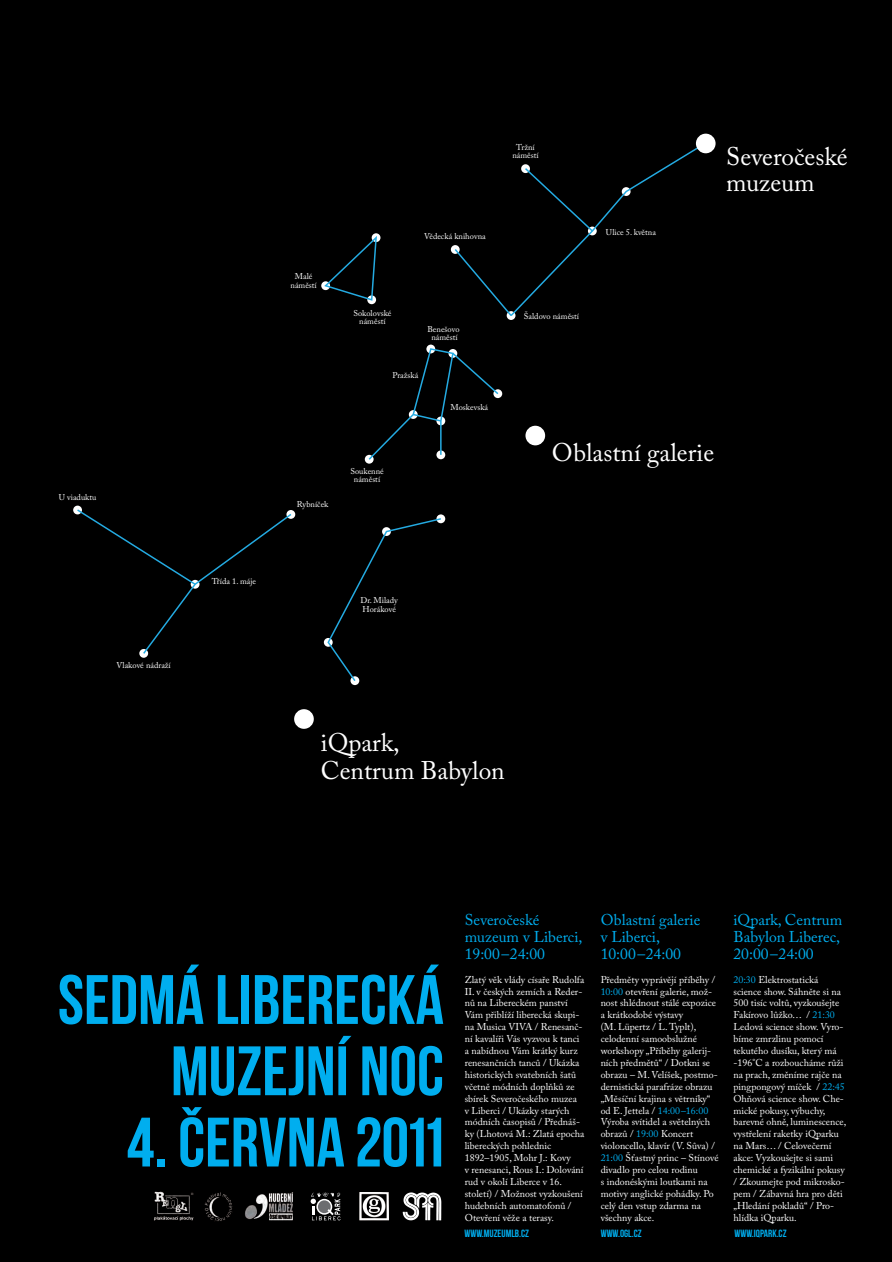
<style>
.page{position:relative;width:892px;height:1262px;background:#fff}
.page>*{position:absolute;margin:0;border:0;box-sizing:border-box;transform-origin:0 0}
.t1{font:69.68px/71.2px "Bebas Neue";color:#00aeef;text-align:right}
.t2{font:25.35px/25.5px "Adobe Caslon Pro";color:#fff}
.t3{font:15.6px/17px "Adobe Caslon Pro";color:#00aeef}
.t4{font:10.5px "Bebas Neue";color:#00aeef}
.t5{font:9.9px/11.9px "Adobe Caslon Pro";color:#fff}
.t6{font:8.4px/8.5px "Adobe Caslon Pro";color:#fff;text-align:center}
.s1{color:#00aeef}
</style>
<div class="page">
<div style="left:0;top:0;width:891px;height:1261px;background:#000"></div>
<div style="left:506px;top:311px;width:9px;height:9px;background:#fff;border-radius:50%"></div>
<div style="left:451px;top:245px;width:8px;height:9px;background:#fff;border-radius:50%"></div>
<svg style="left:426px;top:344px;width:9px;height:9px"></svg>
<div style="left:321px;top:281px;width:9px;height:9px;background:#fff;border-radius:50%"></div>
<div style="left:367px;top:295px;width:9px;height:9px;background:#fff;border-radius:50%"></div>
<svg style="left:371px;top:233px;width:9px;height:9px"></svg>
<div style="left:493px;top:389px;width:9px;height:9px;background:#fff;border-radius:50%"></div>
<div style="left:365px;top:455px;width:8px;height:8px;background:#fff;border-radius:50%"></div>
<div style="left:139px;top:649px;width:9px;height:8px;background:#fff;border-radius:50%"></div>
<svg style="left:73px;top:505px;width:9px;height:9px"></svg>
<div style="left:286px;top:510px;width:9px;height:9px;background:#fff;border-radius:50%"></div>
<div style="left:436px;top:514px;width:9px;height:9px;background:#fff;border-radius:50%"></div>
<div style="left:324px;top:638px;width:8px;height:8px;background:#fff;border-radius:50%"></div>
<div style="left:350px;top:676px;width:9px;height:9px;background:#fff;border-radius:50%"></div>
<div style="left:525px;top:426px;width:20px;height:19px;background:#fff;border-radius:50%"></div>
<div style="left:294px;top:709px;width:20px;height:19px;background:#fff;border-radius:50%"></div>
<svg style="left:327px;top:518px;width:114px;height:163px"></svg>
<svg style="left:324px;top:236px;width:53px;height:65px"></svg>
<svg style="left:77px;top:509px;width:214px;height:144px"></svg>
<svg style="left:368px;top:348px;width:130px;height:112px"></svg>
<svg style="left:454px;top:148px;width:246px;height:168px"></svg>
<div style="left:695px;top:134px;width:20px;height:19px;background:#fff;border-radius:50%"></div>
<img style="left:359px;top:1192px;width:29px;height:28px">
<img style="left:245px;top:1192px;width:48px;height:28px">
<img style="left:204px;top:1192px;width:29px;height:29px">
<svg style="left:310px;top:1192px;width:30px;height:28px"></svg>
<svg style="left:402px;top:1192px;width:39px;height:28px"></svg>
<img style="left:154px;top:1191px;width:40px;height:30px">
<p class="t6" style="left:59px;top:493px;width:39px">U viaduktu</p>
<p class="t6" style="left:117px;top:660px;width:56px">Vlakové nádraží</p>
<p class="t6" style="left:212px;top:577px;width:46px">Třída 1. máje</p>
<p class="t6" style="left:290px;top:272px;width:28px">Malé náměstí</p>
<p class="t6" style="left:353px;top:308px;width:40px">Sokolovské náměstí</p>
<p class="t6" style="left:424px;top:232px;width:63px">Vědecká knihovna</p>
<p class="t6" style="left:427px;top:324px;width:34px">Benešovo náměstí</p>
<p class="t6" style="left:392px;top:371px;width:27px">Pražská</p>
<p class="t6" style="left:450px;top:403px;width:39px">Moskevská</p>
<p class="t6" style="left:297px;top:500px;width:33px">Rybníček</p>
<p class="t6" style="left:350px;top:466px;width:35px">Soukenné náměstí</p>
<p class="t6" style="left:512px;top:143px;width:28px">Tržní náměstí</p>
<p class="t6" style="left:606px;top:228px;width:51px">Ulice 5. května</p>
<p class="t6" style="left:523px;top:312px;width:57px">Šaldovo náměstí</p>
<h2 class="t2" style="left:726px;top:144px;width:123px">Severočeské muzeum</h2>
<h2 class="t2" style="left:552px;top:439px;width:164px">Oblastní galerie</h2>
<p class="t6" style="left:360px;top:596px;width:39px;text-align:left">Dr. Milady<br>Horákové</p>
<h2 class="t2" style="left:321px;top:727px;width:185px;line-height:28.7px">iQpark,<br>Centrum Babylon</h2>
<h1 class="t1" style="left:58px;top:963px;width:387px">SEDMÁ LIBERECKÁ<br>MUZEJNÍ NOC</h1>
<h1 class="t1" style="left:127px;top:1106px;width:319px">4. ČERVNA 2011</h1>
<h3 class="t3" style="left:464px;top:910px;width:119px">Severočeské muzeum v Liberci,<br>19:00–24:00</h3>
<p class="t5" style="left:464px;top:973px;width:121px">Zlatý věk vlády císaře Rudolfa<br>II. v českých zemích a Reder&shy;nů na Libereckém panství<br>Vám přiblíží liberecká skupi&shy;na Musica VIVA / Renesanč&shy;ní kavalíři Vás vyzvou k tanci a nabídnou Vám krátký kurz renesančních tanců / Ukázka historických svatebních šatů včetně módních doplňků ze sbírek Severočeského muzea<br>v Liberci / Ukázky starých módních časopisů / Přednáš&shy;ky (Lhotová M.: Zlatá epocha libereckých pohlednic<br>1892–1905, Mohr J.: Kovy<br>v renesanci, Rous I.: Dolování rud v okolí Liberce v 16. století) / Možnost vyzkoušení hudebních automatofonů /<br>Otevření věže a terasy.</p>
<h3 class="t3" style="left:600px;top:910px;width:101px">Oblastní galerie v Liberci,<br>10:00–24:00</h3>
<p class="t5" style="left:600px;top:973px;width:119px">Předměty vyprávějí příběhy /<br><span class="s1">10:00</span> otevření galerie, mož&shy;nost shlédnout stálé expozice a krátkodobé výstavy<br>(M. Lüpertz / L. Typlt), celodenní samoobslužné workshopy „Příběhy galerij&shy;ních předmětů“ / Dotkni se obrazu – M. Velíšek, postmo&shy;dernistická parafráze obrazu „Měsíční krajina s větrníky“ od E. Jettela / <span class="s1">14:00–16:00<br></span>Výroba svítidel a světelných obrazů / <span class="s1">19:00</span> Koncert violoncello, klavír (V. Sůva) /<br><span class="s1">21:00</span> Šťastný princ – Stínové divadlo pro celou rodinu<br>s indonéskými loutkami na motivy anglické pohádky. Po celý den vstup zdarma na všechny akce.</p>
<h3 class="t3" style="left:733px;top:910px;width:110px">iQpark, Centrum<br>Babylon Liberec,<br>20:00–24:00</h3>
<p class="t5" style="left:733px;top:973px;width:114px"><span class="s1">20:30</span> Elektrostatická science show. Sáhněte si na<br>500 tisíc voltů, vyzkoušejte<br>Fakírovo lůžko… / <span class="s1">21:30<br></span>Ledová science show. Vyro&shy;bíme zmrzlinu pomocí tekutého dusíku, který má -196°C a rozboucháme růži na prach, změníme rajče na pingpongový míček / <span class="s1">22:45<br></span>Ohňová science show. Che&shy;mické pokusy, výbuchy, barevné ohně, luminescence, vystřelení raketky iQparku na Mars… / Celovečerní akce: Vyzkoušejte si sami chemické a fyzikální pokusy / Zkoumejte pod mikrosko&shy;pem / Zábavná hra pro děti „Hledání pokladů“ / Pro&shy;hlídka iQparku.</p>
<p class="t4" style="left:464px;top:1227px;width:66px">WWW.MUZEUMLB.CZ</p>
<p class="t4" style="left:600px;top:1227px;width:42px">WWW.OGL.CZ</p>
<p class="t4" style="left:734px;top:1227px;width:53px">WWW.IQPARK.CZ</p>
</div>
